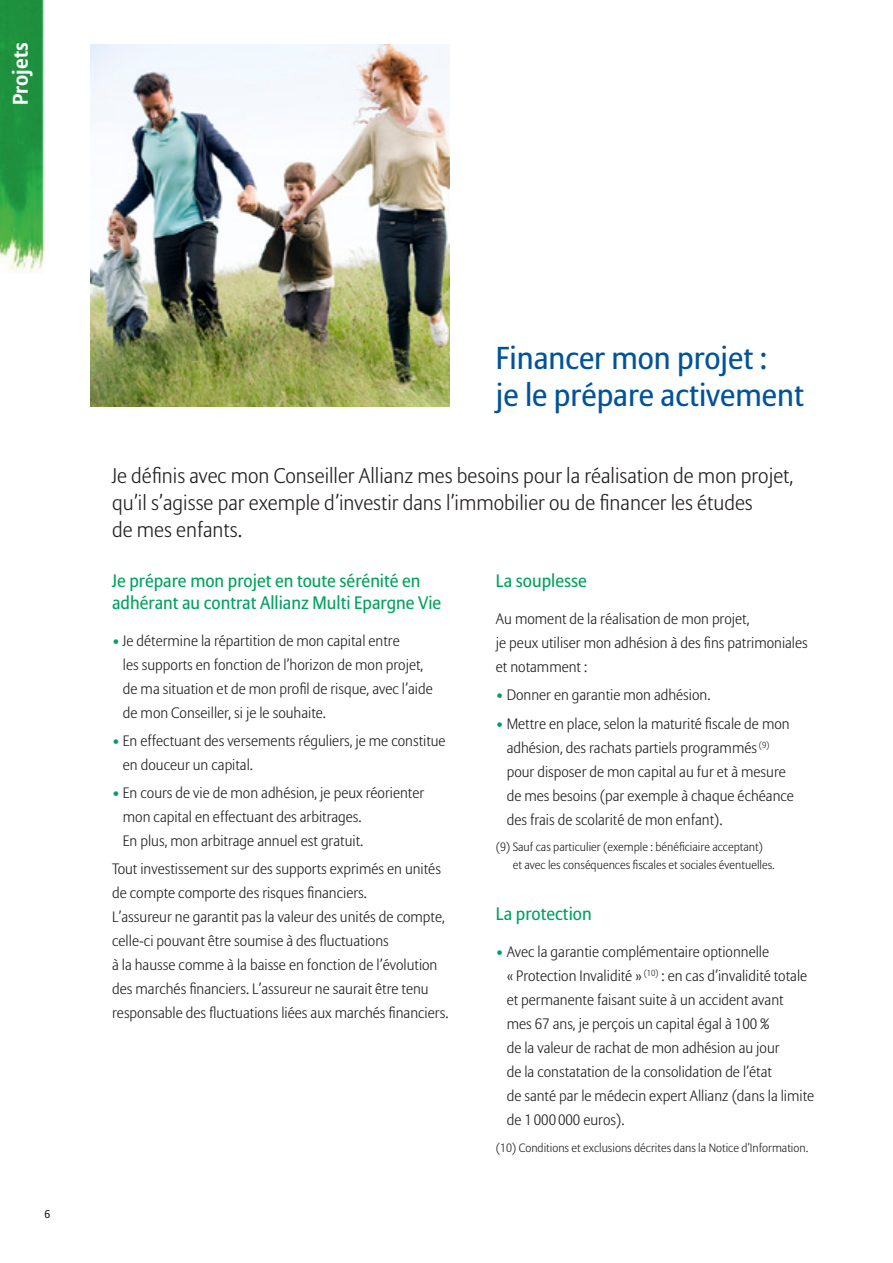
<style>
.page{position:relative;width:893px;height:1263px;background:#fff}
.page>*{position:absolute;margin:0;border:0;box-sizing:border-box;transform-origin:0 0}
.NewCharte_A4_Titre{font:31.5px/37.5px "Allianz Sans";color:#015399}
.NewCharte_A4_Intro{font:300 21px/27px "Allianz Sans";color:#231f20}
.t1{font:700 21px "Allianz Sans";color:#fff}
.NewCharte_A4_SousTi{font:18px/21.6px "Allianz Sans";color:#00a261}
.NewCharte_A4_Couran{font:300 15px/24px "Allianz Sans";color:#231f20}
.Renvois{font:300 12px/18px "Allianz Sans";color:#231f20}
.t2{font:11.25px "Allianz Sans";color:#231f20}
.s1{color:#00a261}
</style>
<div class="page">
<img style="left:91px;top:45px;width:359px;height:361px">
<img style="left:0;top:0;width:45px;height:274px">
<p class="t1" style="left:7px;top:105px;width:64px;rotate:-90deg">Projets</p>
<p class="t2" style="left:45px;top:1207px;width:7px">6</p>
<p class="NewCharte_A4_Titre" style="left:496px;top:340px;width:310px">Financer mon projet :<br>je le prépare activement</p>
<p class="NewCharte_A4_Intro" style="left:112px;top:463px;width:683px">Je définis avec mon Conseiller Allianz mes besoins pour la réalisation de mon projet, qu’il s’agisse par exemple d’investir dans l’immobilier ou de financer les études<br>de mes enfants.</p>
<p class="NewCharte_A4_SousTi" style="left:112px;top:571px;width:331px">Je prépare mon projet en toute sérénité en adhérant au contrat Allianz Multi Epargne Vie</p>
<p class="NewCharte_A4_Couran" style="left:123px;top:629px;width:311px;text-indent:-11px"><span class="s1">•</span> Je détermine la répartition de mon capital entre<br>les supports en fonction de l’horizon de mon projet, de ma situation et de mon profil de risque, avec l’aide de mon Conseiller, si je le souhaite.</p>
<p class="NewCharte_A4_Couran" style="left:123px;top:729px;width:324px;text-indent:-11px"><span class="s1">•</span> En effectuant des versements réguliers, je me constitue en douceur un capital.</p>
<p class="NewCharte_A4_Couran" style="left:123px;top:782px;width:303px;text-indent:-11px"><span class="s1">•</span> En cours de vie de mon adhésion, je peux réorienter mon capital en effectuant des arbitrages.<br>En plus, mon arbitrage annuel est gratuit.</p>
<p class="NewCharte_A4_Couran" style="left:112px;top:858px;width:338px">Tout investissement sur des supports exprimés en unités de compte comporte des risques financiers.<br>L’assureur ne garantit pas la valeur des unités de compte, celle-ci pouvant être soumise à des fluctuations<br>à la hausse comme à la baisse en fonction de l’évolution des marchés financiers. L’assureur ne saurait être tenu responsable des fluctuations liées aux marchés financiers.</p>
<p class="NewCharte_A4_SousTi" style="left:496px;top:571px;width:93px">La souplesse</p>
<p class="NewCharte_A4_Couran" style="left:496px;top:607px;width:313px">Au moment de la réalisation de mon projet,<br>je peux utiliser mon adhésion à des fins patrimoniales et notamment :</p>
<p class="NewCharte_A4_Couran" style="left:496px;top:684px;width:216px"><span class="s1">•</span> Donner en garantie mon adhésion.</p>
<p class="NewCharte_A4_Couran" style="left:507px;top:712px;width:289px;text-indent:-11px"><span class="s1">•</span> Mettre en place, selon la maturité fiscale de mon adhésion, des rachats partiels programmés <sup>(9) </sup>pour disposer de mon capital au fur et à mesure de mes besoins (par exemple à chaque échéance des frais de scolarité de mon enfant).</p>
<p class="Renvois" style="left:513px;top:838px;width:263px;text-indent:-17px">(9) Sauf cas particulier (exemple : bénéficiaire acceptant) et avec les conséquences fiscales et sociales éventuelles.</p>
<p class="NewCharte_A4_SousTi" style="left:496px;top:904px;width:97px">La protection</p>
<p class="NewCharte_A4_Couran" style="left:507px;top:941px;width:309px;text-indent:-11px"><span class="s1">•</span> Avec la garantie complémentaire optionnelle<br>« Protection Invalidité » <sup>(10)</sup> : en cas d’invalidité totale et permanente faisant suite à un accident avant<br>mes 67 ans, je perçois un capital égal à 100 %<br>de la valeur de rachat de mon adhésion au jour<br>de la constatation de la consolidation de l’état<br>de santé par le médecin expert Allianz (dans la limite de 1 000 000 euros).</p>
<p class="Renvois" style="left:496px;top:1139px;width:314px">(10) Conditions et exclusions décrites dans la Notice d’Information.</p>
</div>
